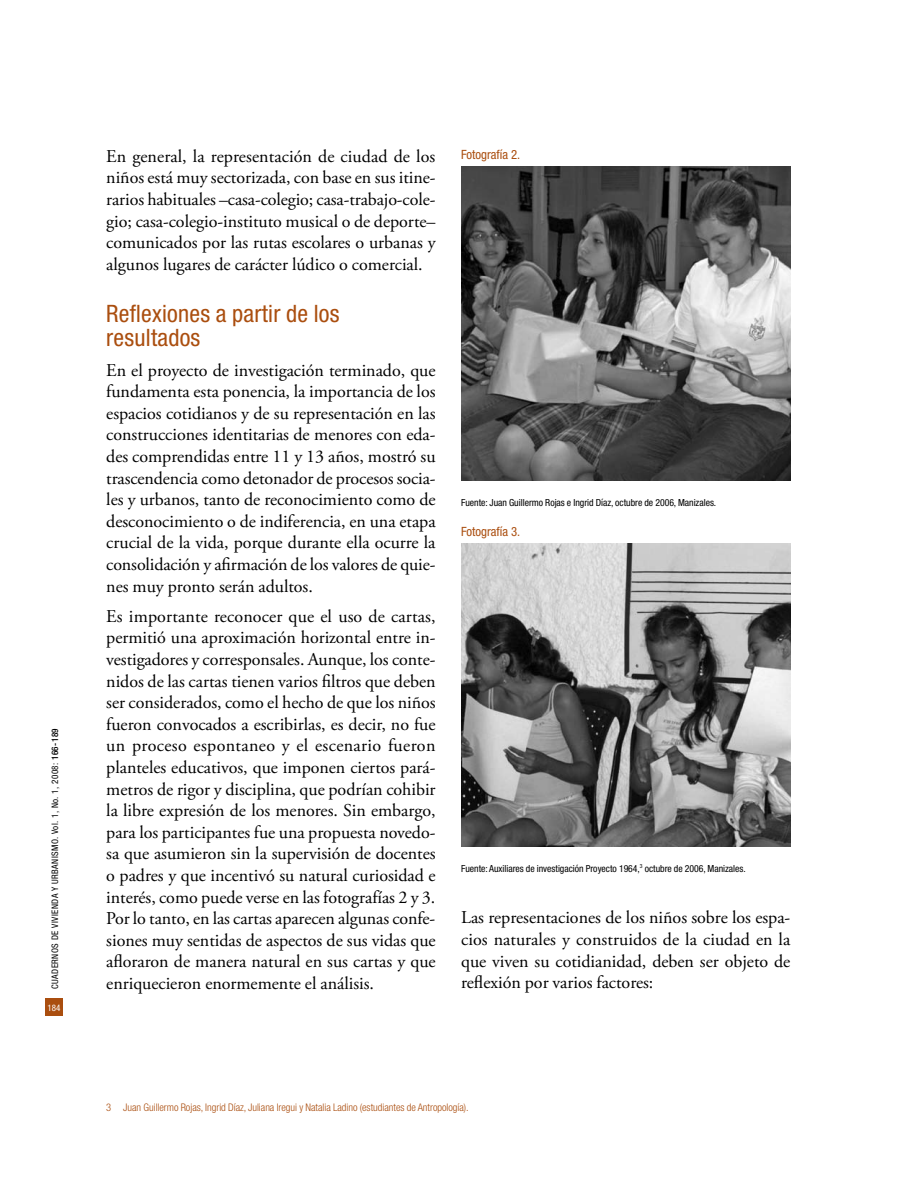
<style>
.page{position:relative;width:918px;height:1188px;background:#fff}
.page>*{position:absolute;margin:0;border:0;box-sizing:border-box;transform-origin:0 0}
.t1{font:condensed 24px/24px "Helvetica Neue";letter-spacing:.01em;color:#aa4e0f}
.t2{font:18px/21.6px "Adobe Garamond Pro";color:#000;text-align:justify}
.t3{font:condensed 12.75px "Helvetica Neue";color:#aa4e0f}
.t4{font:300 condensed 10.5px "Helvetica Neue";color:#aa4e0f}
.t5{font:condensed 9.75px "Helvetica Neue";color:#000}
.t6{font:condensed 9px "Helvetica Neue";letter-spacing:.05em;color:#000}
.t7{font:condensed 9px "Helvetica Neue";color:#fff}
.s1{font-weight:500}
</style>
<div class="page">
<div style="left:45px;top:999px;width:18px;height:17px;background:#aa4e0f"></div>
<img style="left:461px;top:167px;width:329px;height:314px">
<img style="left:461px;top:544px;width:329px;height:303px">
<p class="t6" style="left:50px;top:989px;width:262px;rotate:-90deg">CUADERNOS DE VIVIENDA Y URBANISMO. Vol. 1, No. 1, 2008: <span class="s1">166-189</span></p>
<p class="t7" style="left:48px;top:1003px;width:14px">184</p>
<p class="t2" style="left:106px;top:146px;width:331px">En general, la representación de ciudad de los niños está muy sectorizada, con base en sus itine&shy;rarios habituales –casa-colegio; casa-trabajo-cole&shy;gio; casa-colegio-instituto musical o de deporte– comunicados por las rutas escolares o urbanas y algunos lugares de carácter lúdico o comercial.</p>
<h1 class="t1" style="left:106px;top:301px;width:235px">Reflexiones a partir de los resultados</h1>
<p class="t2" style="left:106px;top:360px;width:331px">En el proyecto de investigación terminado, que fundamenta esta ponencia, la importancia de los espacios cotidianos y de su representación en las construcciones identitarias de menores con eda&shy;des comprendidas entre 11 y 13 años, mostró su trascendencia como detonador de procesos socia&shy;les y urbanos, tanto de reconocimiento como de desconocimiento o de indiferencia, en una etapa crucial de la vida, porque durante ella ocurre la consolidación y afirmación de los valores de quie&shy;nes muy pronto serán adultos.</p>
<p class="t2" style="left:106px;top:606px;width:331px">Es importante reconocer que el uso de cartas, permitió una aproximación horizontal entre in&shy;vestigadores y corresponsales. Aunque, los conte&shy;nidos de las cartas tienen varios filtros que deben ser considerados, como el hecho de que los niños fueron convocados a escribirlas, es decir, no fue un proceso espontaneo y el escenario fueron planteles educativos, que imponen ciertos pará&shy;metros de rigor y disciplina, que podrían cohibir la libre expresión de los menores. Sin embargo, para los participantes fue una propuesta novedo&shy;sa que asumieron sin la supervisión de docentes o padres y que incentivó su natural curiosidad e interés, como puede verse en las fotografías 2 y 3.<br>Por lo tanto, en las cartas aparecen algunas confe&shy;siones muy sentidas de aspectos de sus vidas que afloraron de manera natural en sus cartas y que enriquecieron enormemente el análisis.</p>
<p class="t3" style="left:461px;top:147px;width:61px">Fotografía 2.</p>
<p class="t5" style="left:461px;top:496px;width:257px">Fuente: Juan Guillermo Rojas e Ingrid Díaz, octubre de 2006, Manizales.</p>
<p class="t3" style="left:461px;top:524px;width:61px">Fotografía 3.</p>
<p class="t5" style="left:461px;top:863px;width:286px">Fuente: Auxiliares de investigación Proyecto 1964,<sup>3</sup> octubre de 2006, Manizales.</p>
<p class="t2" style="left:461px;top:908px;width:331px">Las representaciones de los niños sobre los espa&shy;cios naturales y construidos de la ciudad en la que viven su cotidianidad, deben ser objeto de reflexión por varios factores:</p>
<p class="t4" style="left:106px;top:1102px;width:364px">3 Juan Guillermo Rojas, Ingrid Díaz, Juliana Iregui y Natalia Ladino (estudiantes de Antropología).</p>
</div>
